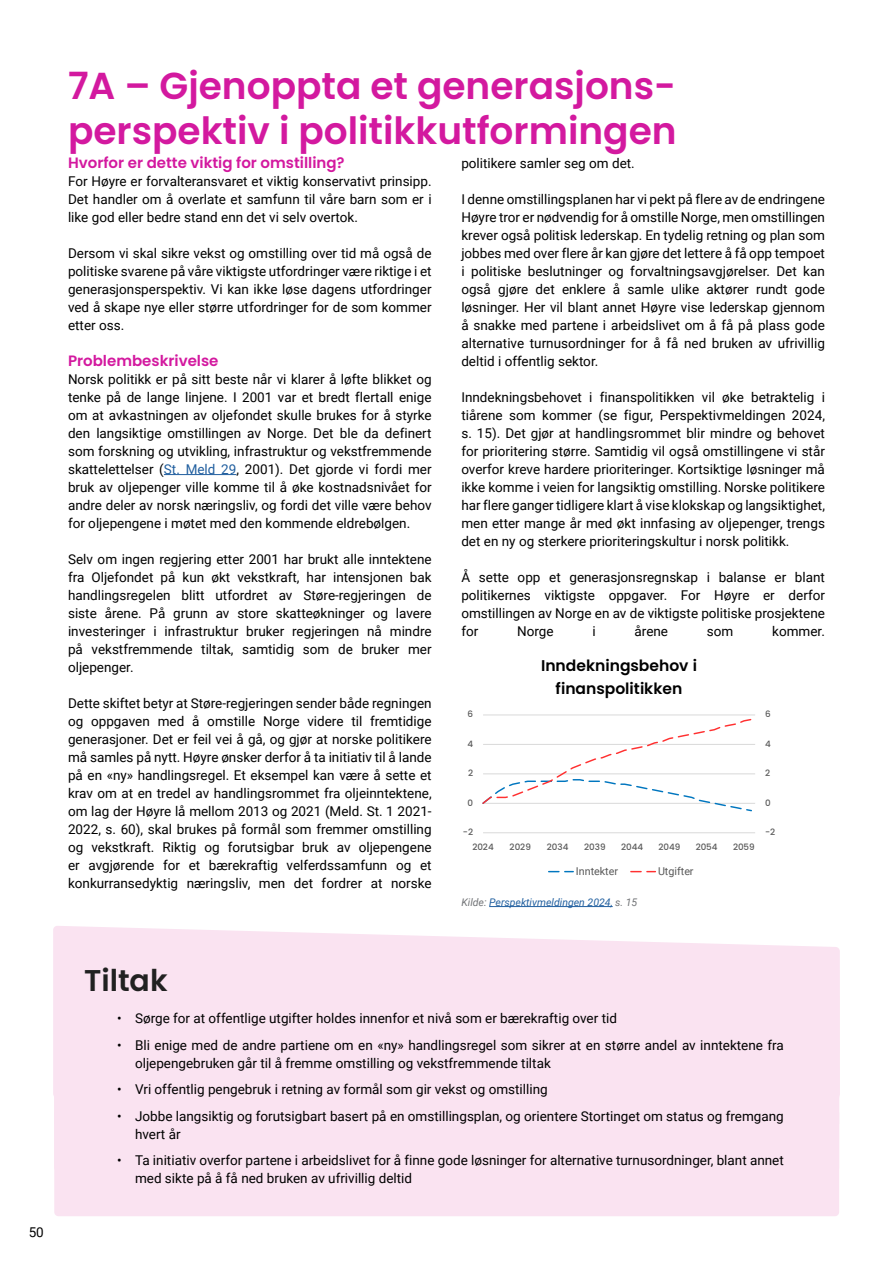
<style>
.page{position:relative;width:893px;height:1263px;background:#fff}
.page>*{position:absolute;margin:0;border:0;box-sizing:border-box;transform-origin:0 0}
.t1{font:600 37.5px/45px "Poppins";color:#d3199f}
.t2{font:600 30px "Poppins";color:#212121}
.t3{font:600 15.6px/23.4px "Poppins";color:#000;text-align:center}
.t4{font:600 15px "Poppins";color:#d3199f}
.t5{font:13.5px/18px "Roboto";color:#000;text-align:justify}
.t6{font:10.8px "Roboto";color:#595959}
.t7{font:italic 10.5px "Roboto";color:#215f9f}
.t8{font:500 8.7px "Poppins";color:#595959}
.s1{color:#215f9f}
.s2{color:#717376}
</style>
<div class="page">
<hr style="left:164px;top:474px;width:72px;height:1px;background:#215f9f">
<hr style="left:489px;top:906px;width:124px;height:1px;background:#215f9f">
<hr style="left:483px;top:832px;width:272px;height:1px;background:#d9d9d9">
<hr style="left:483px;top:773px;width:272px;height:1px;background:#d9d9d9">
<hr style="left:483px;top:744px;width:272px;height:1px;background:#d9d9d9">
<hr style="left:483px;top:715px;width:272px;height:1px;background:#d9d9d9">
<hr style="left:483px;top:803px;width:272px;height:1px;background:#d9d9d9">
<svg style="left:483px;top:718px;width:270px;height:94px"></svg>
<svg style="left:549px;top:871px;width:24px;height:1px"></svg>
<svg style="left:631px;top:871px;width:24px;height:1px"></svg>
<svg style="left:53px;top:926px;width:787px;height:172px;fill:#fae3f1"></svg>
<div style="left:54px;top:970px;width:785px;height:27px;background:#fae3f1"></div>
<div style="left:54px;top:997px;width:785px;height:44px;background:#fae3f1"></div>
<div style="left:54px;top:1041px;width:785px;height:27px;background:#fae3f1"></div>
<div style="left:54px;top:1068px;width:785px;height:44px;background:#fae3f1"></div>
<div style="left:54px;top:1112px;width:785px;height:104px;background:#fae3f1"></div>
<p class="t5" style="left:29px;top:1223px;width:17px">50</p>
<h1 class="t1" style="left:68px;top:63px;width:610px">7A – Gjenoppta et generasjons&shy;perspektiv i politikkutformingen</h1>
<p class="t4" style="left:68px;top:154px;width:278px">Hvorfor er dette viktig for omstilling?</p>
<p class="t5" style="left:68px;top:171px;width:365px">For Høyre er forvalteransvaret et viktig konservativt prinsipp.<br>Det handler om å overlate et samfunn til våre barn som er i like god eller bedre stand enn det vi selv overtok.</p>
<p class="t5" style="left:68px;top:243px;width:365px">Dersom vi skal sikre vekst og omstilling over tid må også de politiske svarene på våre viktigste utfordringer være riktige i et generasjonsperspektiv. Vi kan ikke løse dagens utfordringer ved å skape nye eller større utfordringer for de som kommer etter oss.</p>
<p class="t4" style="left:68px;top:352px;width:152px">Problembeskrivelse</p>
<p class="t5" style="left:68px;top:369px;width:365px">Norsk politikk er på sitt beste når vi klarer å løfte blikket og tenke på de lange linjene. I 2001 var et bredt flertall enige om at avkastningen av oljefondet skulle brukes for å styrke den langsiktige omstillingen av Norge. Det ble da definert som forskning og utvikling, infrastruktur og vekstfremmende skattelettelser (<span class="s1">St. Meld 29</span>, 2001). Det gjorde vi fordi mer bruk av oljepenger ville komme til å øke kostnadsnivået for andre deler av norsk næringsliv, og fordi det ville være behov for oljepengene i møtet med den kommende eldrebølgen.</p>
<p class="t5" style="left:68px;top:549px;width:365px">Selv om ingen regjering etter 2001 har brukt alle inntektene fra Oljefondet på kun økt vekstkraft, har intensjonen bak handlingsregelen blitt utfordret av Støre-regjeringen de siste årene. På grunn av store skatteøkninger og lavere investeringer i infrastruktur bruker regjeringen nå mindre på vekstfremmende tiltak, samtidig som de bruker mer oljepenger.</p>
<p class="t5" style="left:68px;top:693px;width:365px">Dette skiftet betyr at Støre-regjeringen sender både regningen og oppgaven med å omstille Norge videre til fremtidige generasjoner. Det er feil vei å gå, og gjør at norske politikere må samles på nytt. Høyre ønsker derfor å ta initiativ til å lande på en «ny» handlingsregel. Et eksempel kan være å sette et krav om at en tredel av handlingsrommet fra oljeinntektene, om lag der Høyre lå mellom 2013 og 2021 (Meld. St. 1 2021- 2022, s. 60), skal brukes på formål som fremmer omstilling og vekstkraft. Riktig og forutsigbar bruk av oljepengene er avgjørende for et bærekraftig velferdssamfunn og et konkurransedyktig næringsliv, men det fordrer at norske</p>
<p class="t5" style="left:461px;top:153px;width:175px">politikere samler seg om det.</p>
<p class="t5" style="left:461px;top:189px;width:365px">I denne omstillingsplanen har vi pekt på flere av de endringene Høyre tror er nødvendig for å omstille Norge, men omstillingen krever også politisk lederskap. En tydelig retning og plan som jobbes med over flere år kan gjøre det lettere å få opp tempoet i politiske beslutninger og forvaltningsavgjørelser. Det kan også gjøre det enklere å samle ulike aktører rundt gode løsninger. Her vil blant annet Høyre vise lederskap gjennom å snakke med partene i arbeidslivet om å få på plass gode alternative turnusordninger for å få ned bruken av ufrivillig deltid i offentlig sektor.</p>
<p class="t5" style="left:461px;top:387px;width:365px">Inndekningsbehovet i finanspolitikken vil øke betraktelig i tiårene som kommer (se figur, Perspektivmeldingen 2024, s. 15). Det gjør at handlingsrommet blir mindre og behovet for prioritering større. Samtidig vil også omstillingene vi står overfor kreve hardere prioriteringer. Kortsiktige løsninger må ikke komme i veien for langsiktig omstilling. Norske politikere har flere ganger tidligere klart å vise klokskap og langsiktighet, men etter mange år med økt innfasing av oljepenger, trengs det en ny og sterkere prioriteringskultur i norsk politikk.</p>
<p class="t5" style="left:461px;top:567px;width:365px">Å sette opp et generasjonsregnskap i balanse er blant politikernes viktigste oppgaver. For Høyre er derfor omstillingen av Norge en av de viktigste politiske prosjektene for</p>
<p class="t5" style="left:517px;top:621px;width:38px">Norge</p>
<p class="t5" style="left:592px;top:621px;width:5px">i</p>
<p class="t5" style="left:635px;top:621px;width:35px">årene</p>
<p class="t5" style="left:707px;top:621px;width:28px">som</p>
<p class="t5" style="left:772px;top:621px;width:54px">kommer.</p>
<p class="t3" style="left:541px;top:654px;width:158px">Inndekningsbehov i finanspolitikken</p>
<p class="t8" style="left:765px;top:709px;width:7px">6</p>
<p class="t8" style="left:467px;top:709px;width:7px">6</p>
<p class="t8" style="left:765px;top:739px;width:7px">4</p>
<p class="t8" style="left:467px;top:739px;width:7px">4</p>
<p class="t8" style="left:765px;top:768px;width:7px">2</p>
<p class="t8" style="left:468px;top:768px;width:7px">2</p>
<p class="t8" style="left:765px;top:798px;width:7px">0</p>
<p class="t8" style="left:467px;top:798px;width:7px">0</p>
<p class="t8" style="left:765px;top:827px;width:12px">-2</p>
<p class="t8" style="left:463px;top:827px;width:12px">-2</p>
<p class="t8" style="left:472px;top:841px;width:23px">2024</p>
<p class="t8" style="left:510px;top:841px;width:23px">2029</p>
<p class="t8" style="left:547px;top:841px;width:23px">2034</p>
<p class="t8" style="left:584px;top:841px;width:23px">2039</p>
<p class="t8" style="left:621px;top:841px;width:24px">2044</p>
<p class="t8" style="left:658px;top:841px;width:23px">2049</p>
<p class="t8" style="left:696px;top:841px;width:23px">2054</p>
<p class="t8" style="left:733px;top:841px;width:23px">2059</p>
<p class="t6" style="left:576px;top:863px;width:44px">Inntekter</p>
<p class="t6" style="left:658px;top:863px;width:37px">Utgifter</p>
<p class="t7" style="left:461px;top:895px;width:178px"><span class="s2">Kilde:</span> Perspektivmeldingen 2024, <span class="s2">s. 15</span></p>
<h2 class="t2" style="left:84px;top:963px;width:85px">Tiltak</h2>
<p class="t5" style="left:117px;top:1009px;width:501px">• Sørge for at offentlige utgifter holdes innenfor et nivå som er bærekraftig over tid</p>
<p class="t5" style="left:135px;top:1035px;width:650px;text-indent:-18px">• Bli enige med de andre partiene om en «ny» handlingsregel som sikrer at en større andel av inntektene fra oljepengebruken går til å fremme omstilling og vekstfremmende tiltak</p>
<p class="t5" style="left:117px;top:1080px;width:432px">• Vri offentlig pengebruk i retning av formål som gir vekst og omstilling</p>
<p class="t5" style="left:135px;top:1106px;width:650px;text-indent:-18px">• Jobbe langsiktig og forutsigbart basert på en omstillingsplan, og orientere Stortinget om status og fremgang hvert år</p>
<p class="t5" style="left:135px;top:1151px;width:650px;text-indent:-18px">• Ta initiativ overfor partene i arbeidslivet for å finne gode løsninger for alternative turnusordninger, blant annet med sikte på å få ned bruken av ufrivillig deltid</p>
</div>
